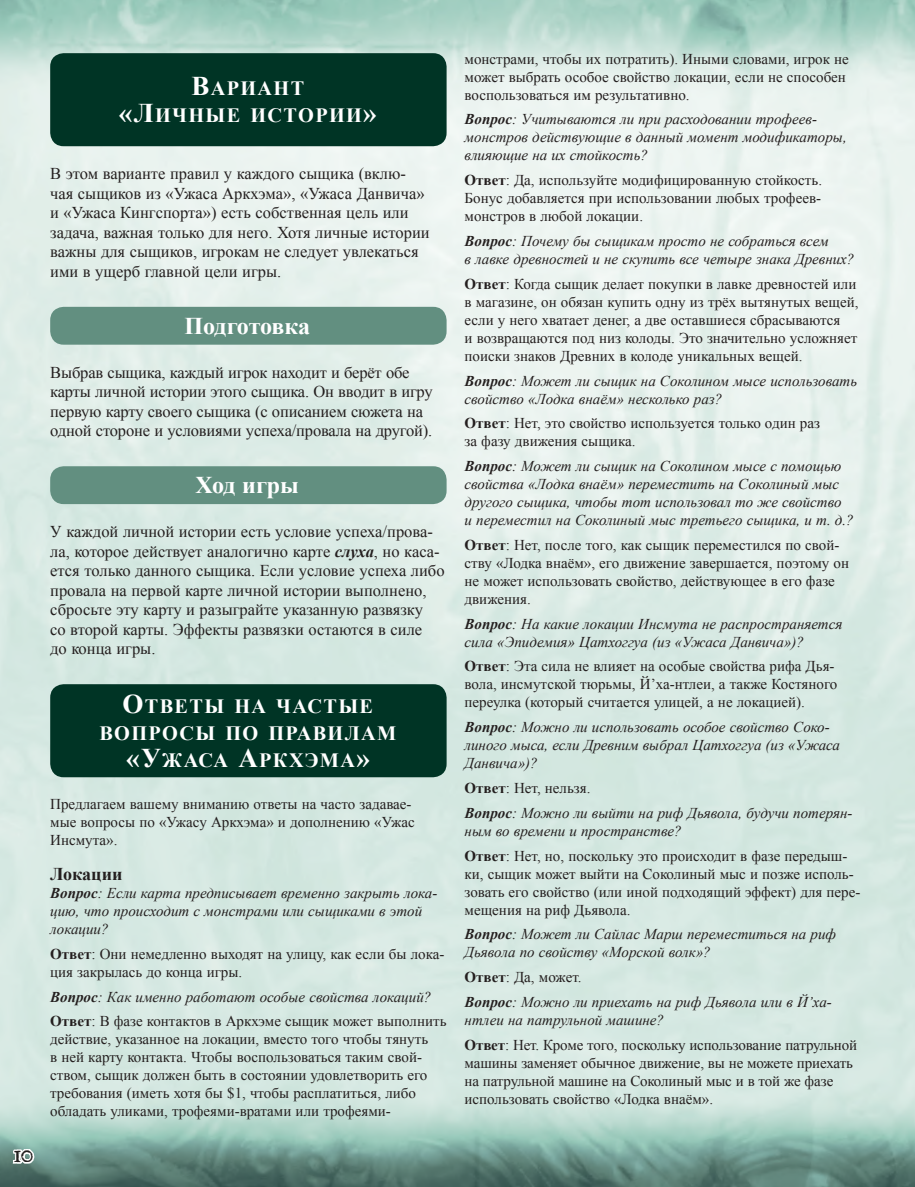
<style>
.page{position:relative;width:915px;height:1187px;background:#fff}
.page>*{position:absolute;margin:0;border:0;box-sizing:border-box;transform-origin:0 0}
.t1{font:700 24px "Times New Roman";letter-spacing:-.015em;color:#fff}
.t2{font:24px "Ugly Qua";color:#241f1f}
.t3{font:700 20.25px/27px "Times New Roman";letter-spacing:.065em;color:#fff;text-align:center}
.t4{font:700 18px "Times New Roman";color:#241f1f}
.t5{font:16.5px/19.5px "Times New Roman";color:#241f1f}
.t6{font:15px/18px "Times New Roman";color:#241f1f}
.t7{font:italic 15px/18px "Times New Roman";color:#241f1f}
.s1{font-size:27px}
.s2{font-weight:700;font-style:italic}
.s3{font-weight:700}
.s4{font-style:italic}
.s5{font-weight:700;font-style:normal}
.s6{font-style:normal}
</style>
<div class="page">
<img style="left:0;top:0;width:914px;height:1186px">
<svg style="left:11px;top:1121px;width:25px;height:65px;background:#8daca4"></svg>
<div style="left:50px;top:53px;width:396px;height:93px;background:#003425;border-radius:14px"></div>
<div style="left:50px;top:307px;width:396px;height:37px;background:#628f80;border-radius:14px"></div>
<div style="left:50px;top:466px;width:396px;height:38px;background:#628f80;border-radius:14px"></div>
<div style="left:50px;top:684px;width:396px;height:93px;background:#003425;border-radius:14px"></div>
<h2 class="t3" style="left:119px;top:75px;width:259px"><span class="s1">В</span>ариант<br><span class="s1">«Л</span>ичные истории<span class="s1">»</span></h2>
<h1 class="t2" style="left:14px;top:1134px;width:22px">10</h1>
<p class="t5" style="left:50px;top:164px;width:381px">В этом варианте правил у каждого сыщика (вклю&shy;чая сыщиков из «Ужаса Аркхэма», «Ужаса Данвича» и «Ужаса Кингспорта») есть собственная цель или задача, важная только для него. Хотя личные истории важны для сыщиков, игрокам не следует увлекаться ими в ущерб главной цели игры.</p>
<h1 class="t1" style="left:184px;top:309px;width:127px">Подготовка</h1>
<p class="t5" style="left:50px;top:362px;width:384px">Выбрав сыщика, каждый игрок находит и берёт обе карты личной истории этого сыщика. Он вводит в игру первую карту своего сыщика (с описанием сюжета на одной стороне и условиями успеха/провала на другой).</p>
<h1 class="t1" style="left:195px;top:469px;width:105px">Ход игры</h1>
<p class="t5" style="left:50px;top:521px;width:396px">У каждой личной истории есть условие успеха/прова&shy;ла, которое действует аналогично карте <span class="s2">слуха</span>, но каса&shy;ется только данного сыщика. Если условие успеха либо провала на первой карте личной истории выполнено, сбросьте эту карту и разыграйте указанную развязку<br>со второй карты. Эффекты развязки остаются в силе<br>до конца игры.</p>
<h2 class="t3" style="left:99px;top:692px;width:298px"><span class="s1">О</span>тветы на частые вопросы по правилам <span class="s1">«У</span>жаса <span class="s1">А</span>ркхэма<span class="s1">»</span></h2>
<p class="t6" style="left:50px;top:794px;width:366px">Предлагаем вашему вниманию ответы на часто задавае&shy;мые вопросы по «Ужасу Аркхэма» и дополнению «Ужас<br>Инсмута».</p>
<p class="t4" style="left:50px;top:861px;width:74px">Локации</p>
<p class="t7" style="left:50px;top:883px;width:388px"><span class="s3">Вопрос</span>: Если карта предписывает временно закрыть лока&shy;цию, что происходит с монстрами или сыщиками в этой локации?</p>
<p class="t6" style="left:50px;top:944px;width:395px"><span class="s3">Ответ</span>: Они немедленно выходят на улицу, как если бы лока&shy;ция закрылась до конца игры.</p>
<p class="t6" style="left:50px;top:983px;width:397px;line-height:24.8px"><span class="s2">Вопрос</span><span class="s4">: Как именно работают особые свойства локаций?<br></span><span class="s3">Ответ</span>: В фазе контактов в Аркхэме сыщик может выполнить</p>
<p class="t6" style="left:50px;top:1029px;width:379px">действие, указанное на локации, вместо того чтобы тянуть в ней карту контакта. Чтобы воспользоваться таким свой&shy;ством, сыщик должен быть в состоянии удовлетворить его требования (иметь хотя бы $1, чтобы расплатиться, либо обладать уликами, трофеями-вратами или трофеями-</p>
<p class="t6" style="left:464px;top:49px;width:385px">монстрами, чтобы их потратить). Иными словами, игрок не может выбрать особое свойство локации, если не способен воспользоваться им результативно.</p>
<p class="t7" style="left:464px;top:110px;width:383px"><span class="s3">Вопрос</span>: Учитываются ли при расходовании трофеев&shy;монстров действующие в данный момент модификаторы, влияющие на их стойкость?</p>
<p class="t6" style="left:464px;top:171px;width:359px;text-align:justify"><span class="s3">Ответ</span>: Да, используйте модифицированную стойкость.<br>Бонус добавляется при использовании любых трофеев&shy;монстров в любой локации.</p>
<p class="t7" style="left:464px;top:231px;width:391px"><span class="s3">Вопрос</span>: Почему бы сыщикам просто не собраться всем<br>в лавке древностей и не скупить все четыре знака Древних?</p>
<p class="t6" style="left:464px;top:274px;width:395px"><span class="s3">Ответ</span>: Когда сыщик делает покупки в лавке древностей или в магазине, он обязан купить одну из трёх вытянутых вещей, если у него хватает денег, а две оставшиеся сбрасываются<br>и возвращаются под низ колоды. Это значительно усложняет поиски знаков Древних в колоде уникальных вещей.</p>
<p class="t7" style="left:464px;top:371px;width:394px"><span class="s3">Вопрос</span>: Может ли сыщик на Соколином мысе использовать свойство «Лодка внаём» несколько раз?</p>
<p class="t6" style="left:464px;top:414px;width:357px"><span class="s3">Ответ</span>: Нет, это свойство используется только один раз за фазу движения сыщика.</p>
<p class="t7" style="left:464px;top:456px;width:390px"><span class="s3">Вопрос</span>: Может ли сыщик на Соколином мысе с помощью свойства «Лодка внаём» переместить на Соколиный мыс другого сыщика, чтобы тот использовал то же свойство<br>и переместил на Соколиный мыс третьего сыщика, и т. д.?</p>
<p class="t6" style="left:464px;top:535px;width:386px"><span class="s3">Ответ</span>: Нет, после того, как сыщик переместился по свой&shy;ству «Лодка внаём», его движение завершается, поэтому он не может использовать свойство, действующее в его фазе движения.</p>
<p class="t7" style="left:464px;top:614px;width:379px"><span class="s3">Вопрос</span>: На какие локации Инсмута не распространяется сила «Эпидемия» Цатхоггуа (из «Ужаса Данвича»)?</p>
<p class="t6" style="left:464px;top:657px;width:374px"><span class="s3">Ответ</span>: Эта сила не влияет на особые свойства рифа Дья&shy;вола, инсмутской тюрьмы, Й’ха-нтлеи, а также Костяного переулка (который считается улицей, а не локацией).</p>
<p class="t7" style="left:464px;top:717px;width:377px"><span class="s3">Вопрос</span>: Можно ли использовать особое свойство Соко&shy;линого мыса, если Древним выбрал Цатхоггуа (из «Ужаса<br>Данвича»)?</p>
<p class="t7" style="left:464px;top:775px;width:389px;line-height:24.8px"><span class="s5">Ответ</span><span class="s6">: Нет, нельзя.<br></span><span class="s3">Вопрос</span>: Можно ли выйти на риф Дьявола, будучи потерян-</p>
<p class="t6" style="left:464px;top:818px;width:384px;line-height:24.8px"><span class="s4">ным во времени и пространстве?<br></span><span class="s3">Ответ</span>: Нет, но, поскольку это происходит в фазе передыш-</p>
<p class="t6" style="left:464px;top:864px;width:397px">ки, сыщик может выйти на Соколиный мыс и позже исполь&shy;зовать его свойство (или иной подходящий эффект) для пере&shy;мещения на риф Дьявола.</p>
<p class="t7" style="left:464px;top:924px;width:373px"><span class="s3">Вопрос</span>: Может ли Сайлас Марш переместиться на риф<br>Дьявола по свойству «Морской волк»?</p>
<p class="t7" style="left:464px;top:964px;width:368px;line-height:24.8px"><span class="s5">Ответ</span><span class="s6">: Да, может.<br></span><span class="s3">Вопрос</span>: Можно ли приехать на риф Дьявола или в Й’ха-</p>
<p class="t6" style="left:464px;top:1007px;width:394px;line-height:24.8px"><span class="s4">нтлеи на патрульной машине?<br></span><span class="s3">Ответ</span>: Нет. Кроме того, поскольку использование патрульной</p>
<p class="t6" style="left:464px;top:1053px;width:390px">машины заменяет обычное движение, вы не можете приехать на патрульной машине на Соколиный мыс и в той же фазе использовать свойство «Лодка внаём».</p>
</div>
